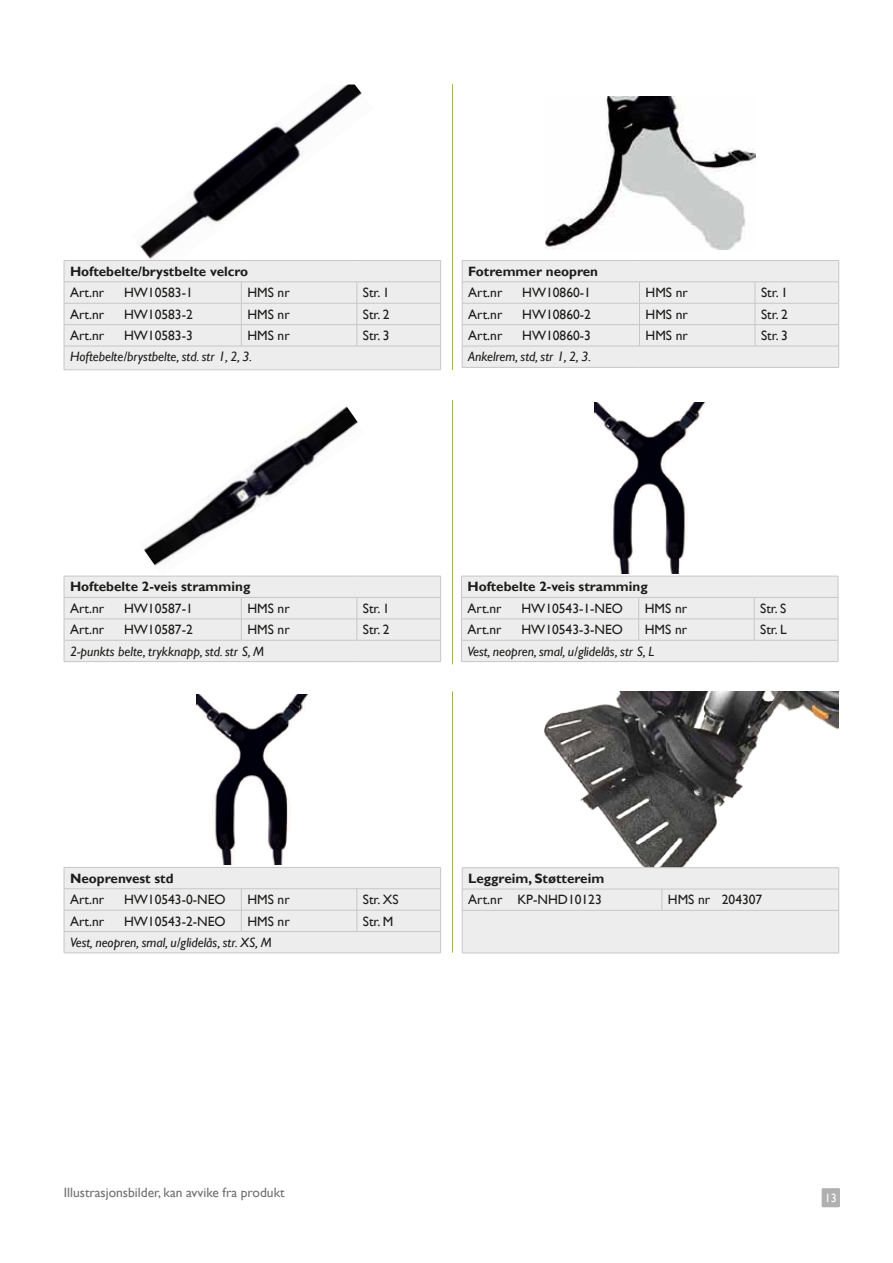
<style>
.page{position:relative;width:893px;height:1263px;background:#fff}
.page>*{position:absolute;margin:0;border:0;box-sizing:border-box;transform-origin:0 0}
.t1{font:13.5px "Gill Sans";color:#1d1d1b}
.t2{font:italic 13.5px "Gill Sans";color:#1d1d1b}
.t3{font:700 13.5px "Gill Sans";color:#1d1d1b}
.t4{font:13.5px "Gill Sans";color:#70706f}
.t5{font:12px "Gill Sans";color:#fff}
</style>
<div class="page">
<div style="left:822px;top:1188px;width:18px;height:19px;background:#b0b0b0"></div>
<hr style="left:452px;top:84px;width:1px;height:286px;background:#96c11f">
<hr style="left:452px;top:400px;width:1px;height:264px;background:#96c11f">
<hr style="left:452px;top:691px;width:1px;height:261px;background:#96c11f">
<img style="left:594px;top:403px;width:111px;height:170px">
<img style="left:545px;top:691px;width:294px;height:176px">
<img style="left:139px;top:406px;width:226px;height:170px">
<img style="left:546px;top:96px;width:209px;height:153px">
<img style="left:197px;top:694px;width:111px;height:170px">
<img style="left:139px;top:85px;width:223px;height:175px">
<hr style="left:462px;top:867px;width:200px;height:1px;background:#c7c7c6">
<hr style="left:662px;top:867px;width:177px;height:1px;background:#c7c7c6">
<div style="left:462px;top:868px;width:377px;height:85px;background:#ededed"></div>
<hr style="left:462px;top:910px;width:200px;height:1px;background:#c7c7c6">
<hr style="left:462px;top:910px;width:1px;height:43px;background:#c7c7c6">
<hr style="left:662px;top:910px;width:177px;height:1px;background:#c7c7c6">
<hr style="left:838px;top:910px;width:1px;height:43px;background:#c7c7c6">
<hr style="left:462px;top:953px;width:200px;height:1px;background:#c7c7c6">
<hr style="left:662px;top:953px;width:177px;height:1px;background:#c7c7c6">
<svg style="left:64px;top:260px;width:377px;height:109px;background:#eaeaea"></svg>
<hr style="left:64px;top:369px;width:177px;height:1px;background:#c7c7c6">
<hr style="left:241px;top:369px;width:116px;height:1px;background:#c7c7c6">
<hr style="left:357px;top:369px;width:84px;height:1px;background:#c7c7c6">
<svg style="left:64px;top:576px;width:377px;height:85px;background:#ebebeb"></svg>
<hr style="left:64px;top:661px;width:177px;height:1px;background:#c7c7c6">
<hr style="left:241px;top:661px;width:116px;height:1px;background:#c7c7c6">
<hr style="left:357px;top:661px;width:84px;height:1px;background:#c7c7c6">
<svg style="left:64px;top:867px;width:377px;height:86px;background:#eaeaea"></svg>
<hr style="left:64px;top:953px;width:177px;height:1px;background:#c7c7c6">
<hr style="left:241px;top:953px;width:116px;height:1px;background:#c7c7c6">
<hr style="left:357px;top:953px;width:84px;height:1px;background:#c7c7c6">
<svg style="left:461px;top:576px;width:378px;height:86px;background:#ebebea"></svg>
<hr style="left:461px;top:661px;width:178px;height:1px;background:#c7c7c6">
<hr style="left:639px;top:661px;width:115px;height:1px;background:#c7c7c6">
<hr style="left:754px;top:661px;width:84px;height:1px;background:#c7c7c6">
<svg style="left:462px;top:260px;width:377px;height:107px;background:#eaeaea"></svg>
<hr style="left:462px;top:367px;width:177px;height:1px;background:#c7c7c6">
<hr style="left:639px;top:367px;width:116px;height:1px;background:#c7c7c6">
<hr style="left:755px;top:367px;width:84px;height:1px;background:#c7c7c6">
<p class="t3" style="left:70px;top:263px;width:180px">Hoftebelte/brystbelte velcro</p>
<p class="t1" style="left:70px;top:285px;width:36px">Art.nr</p>
<p class="t1" style="left:124px;top:285px;width:70px">HW10583-1</p>
<p class="t1" style="left:247px;top:285px;width:44px">HMS nr</p>
<p class="t1" style="left:363px;top:285px;width:28px">Str. 1</p>
<p class="t1" style="left:70px;top:306px;width:36px">Art.nr</p>
<p class="t1" style="left:124px;top:306px;width:70px">HW10583-2</p>
<p class="t1" style="left:247px;top:306px;width:44px">HMS nr</p>
<p class="t1" style="left:363px;top:306px;width:28px">Str. 2</p>
<p class="t1" style="left:70px;top:328px;width:36px">Art.nr</p>
<p class="t1" style="left:124px;top:328px;width:70px">HW10583-3</p>
<p class="t1" style="left:247px;top:328px;width:44px">HMS nr</p>
<p class="t1" style="left:363px;top:328px;width:28px">Str. 3</p>
<p class="t2" style="left:70px;top:349px;width:184px">Hoftebelte/brystbelte, std. str 1, 2, 3.</p>
<p class="t3" style="left:468px;top:263px;width:131px">Fotremmer neopren</p>
<p class="t1" style="left:468px;top:285px;width:36px">Art.nr</p>
<p class="t1" style="left:522px;top:285px;width:70px">HW10860-1</p>
<p class="t1" style="left:645px;top:285px;width:44px">HMS nr</p>
<p class="t1" style="left:761px;top:285px;width:28px">Str. 1</p>
<p class="t1" style="left:468px;top:306px;width:36px">Art.nr</p>
<p class="t1" style="left:522px;top:306px;width:70px">HW10860-2</p>
<p class="t1" style="left:645px;top:306px;width:44px">HMS nr</p>
<p class="t1" style="left:761px;top:306px;width:28px">Str. 2</p>
<p class="t1" style="left:468px;top:328px;width:36px">Art.nr</p>
<p class="t1" style="left:522px;top:328px;width:70px">HW10860-3</p>
<p class="t1" style="left:645px;top:328px;width:44px">HMS nr</p>
<p class="t1" style="left:761px;top:328px;width:28px">Str. 3</p>
<p class="t2" style="left:468px;top:349px;width:124px">Ankelrem, std, str 1, 2, 3.</p>
<p class="t3" style="left:70px;top:579px;width:182px">Hoftebelte 2-veis stramming</p>
<p class="t1" style="left:70px;top:600px;width:36px">Art.nr</p>
<p class="t1" style="left:124px;top:600px;width:70px">HW10587-1</p>
<p class="t1" style="left:247px;top:600px;width:44px">HMS nr</p>
<p class="t1" style="left:363px;top:600px;width:28px">Str. 1</p>
<p class="t1" style="left:70px;top:622px;width:36px">Art.nr</p>
<p class="t1" style="left:124px;top:622px;width:70px">HW10587-2</p>
<p class="t1" style="left:247px;top:622px;width:44px">HMS nr</p>
<p class="t1" style="left:363px;top:622px;width:28px">Str. 2</p>
<p class="t2" style="left:70px;top:643px;width:196px">2-punkts belte, trykknapp, std. str S, M</p>
<p class="t3" style="left:467px;top:579px;width:182px">Hoftebelte 2-veis stramming</p>
<p class="t1" style="left:467px;top:600px;width:36px">Art.nr</p>
<p class="t1" style="left:521px;top:600px;width:103px">HW10543-1-NEO</p>
<p class="t1" style="left:645px;top:600px;width:44px">HMS nr</p>
<p class="t1" style="left:760px;top:600px;width:28px">Str. S</p>
<p class="t1" style="left:467px;top:622px;width:36px">Art.nr</p>
<p class="t1" style="left:521px;top:622px;width:103px">HW10543-3-NEO</p>
<p class="t1" style="left:645px;top:622px;width:44px">HMS nr</p>
<p class="t1" style="left:760px;top:622px;width:28px">Str. L</p>
<p class="t2" style="left:467px;top:643px;width:188px">Vest, neopren, smal, u/glidelås, str S, L</p>
<p class="t3" style="left:70px;top:870px;width:105px">Neoprenvest std</p>
<p class="t1" style="left:70px;top:892px;width:36px">Art.nr</p>
<p class="t1" style="left:124px;top:892px;width:103px">HW10543-0-NEO</p>
<p class="t1" style="left:247px;top:892px;width:44px">HMS nr</p>
<p class="t1" style="left:363px;top:892px;width:37px">Str. XS</p>
<p class="t1" style="left:70px;top:913px;width:36px">Art.nr</p>
<p class="t1" style="left:124px;top:913px;width:103px">HW10543-2-NEO</p>
<p class="t1" style="left:247px;top:913px;width:44px">HMS nr</p>
<p class="t1" style="left:363px;top:913px;width:32px">Str. M</p>
<p class="t2" style="left:70px;top:934px;width:203px">Vest, neopren, smal, u/glidelås, str. XS, M</p>
<p class="t3" style="left:468px;top:870px;width:138px">Leggreim, Støttereim</p>
<p class="t1" style="left:468px;top:892px;width:135px">Art.nr KP-NHD10123</p>
<p class="t1" style="left:668px;top:892px;width:96px">HMS nr 204307</p>
<p class="t4" style="left:64px;top:1185px;width:222px">Illustrasjonsbilder, kan avvike fra produkt</p>
<p class="t5" style="left:825px;top:1191px;width:13px">13</p>
</div>
